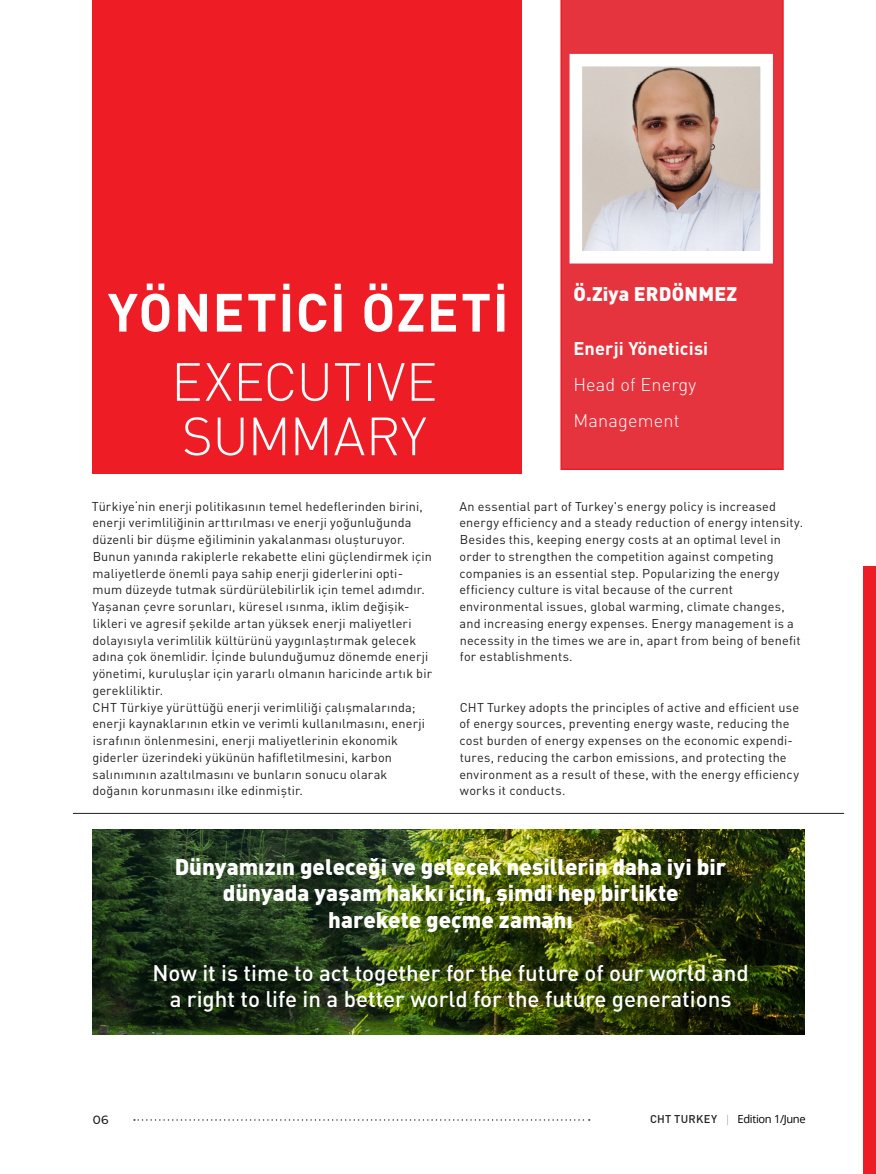
<style>
.page{position:relative;width:876px;height:1174px;background:#fff}
.page>*{position:absolute;margin:0;border:0;box-sizing:border-box;transform-origin:0 0}
.t1{font:300 52.95px "DIN Pro";letter-spacing:.005em;color:#fff}
.t2{font:700 52.95px "DIN Pro";letter-spacing:.025em;color:#fff}
.t3{font:900 22.35px "DIN Pro";color:#fff}
.t4{font:500 22.35px/26.5px "DIN Pro";color:#fff;text-align:center}
._9_11_5_light{font:900 19.5px "DIN Pro";letter-spacing:.01em;color:#fff}
._9_11_5_light-2{font:300 18.15px/36px "DIN Pro";letter-spacing:.01em;color:#fff}
._9_11_5_light-3{font:700 18.15px "DIN Pro";letter-spacing:.01em;color:#fff}
.t5{font:12.6px/16.8px "DIN Pro";letter-spacing:.015em;color:#231f20}
.t6{font:500 12px "Montserrat Alternates";color:#231f20}
.t7{font:11.1px "Open Sans";letter-spacing:-.03em;color:#000001}
.s1{font-family:"DIN Pro";font-weight:500;color:#231f20}
.s2{font-family:"Montserrat Alternates";font-weight:100;color:#231f20}
</style>
<div class="page">
<img style="left:93px;top:829px;width:711px;height:206px">
<hr style="left:73px;top:813px;width:771px;height:1px;background:#231f20">
<div style="left:93px;top:0;width:429px;height:473px;background:#ee1c25"></div>
<div style="left:560px;top:0;width:224px;height:470px;background:#e6343e"></div>
<img style="left:584px;top:68px;width:175px;height:181px">
<div style="left:570px;top:54px;width:203px;height:209px;border:13px solid #fff"></div>
<div style="left:864px;top:566px;width:12px;height:608px;background:#ee1c25"></div>
<svg style="left:134px;top:1119px;width:456px;height:1px"></svg>
<p class="t2" style="left:108px;top:276px;width:403px">YÖNETİCİ ÖZETİ</p>
<p class="t1" style="left:171px;top:346px;width:268px">EXECUTIVE</p>
<p class="t1" style="left:182px;top:400px;width:246px">SUMMARY</p>
<p class="_9_11_5_light" style="left:573px;top:280px;width:165px">Ö.Ziya ERDÖNMEZ</p>
<p class="_9_11_5_light-3" style="left:573px;top:336px;width:136px">Enerji Yöneticisi</p>
<p class="_9_11_5_light-2" style="left:573px;top:365px;width:125px">Head of Energy<br>Management</p>
<p class="t5" style="left:92px;top:497px;width:342px">Türkiye‘nin enerji politikasının temel hedeflerinden birini, enerji verimliliğinin arttırılması ve enerji yoğunluğunda düzenli bir düşme eğiliminin yakalanması oluşturuyor.<br>Bunun yanında rakiplerle rekabette elini güçlendirmek için maliyetlerde önemli paya sahip enerji giderlerini opti&shy;mum düzeyde tutmak sürdürülebilirlik için temel adımdır.<br>Yaşanan çevre sorunları, küresel ısınma, iklim değişik&shy;likleri ve agresif şekilde artan yüksek enerji maliyetleri dolayısıyla verimlilik kültürünü yaygınlaştırmak gelecek adına çok önemlidir. İçinde bulunduğumuz dönemde enerji yönetimi, kuruluşlar için yararlı olmanın haricinde artık bir gerekliliktir.</p>
<p class="t5" style="left:92px;top:698px;width:334px">CHT Türkiye yürüttüğü enerji verimliliği çalışmalarında; enerji kaynaklarının etkin ve verimli kullanılmasını, enerji israfının önlenmesini, enerji maliyetlerinin ekonomik</p>
<p class="t5" style="left:92px;top:748px;width:301px">giderler üzerindeki yükünün hafifletilmesini, karbon salınımının azaltılmasını ve bunların sonucu olarak doğanın korunmasını ilke edinmiştir.</p>
<p class="t5" style="left:459px;top:497px;width:345px">An essential part of Turkey's energy policy is increased energy efficiency and a steady reduction of energy intensity.<br>Besides this, keeping energy costs at an optimal level in order to strengthen the competition against competing</p>
<p class="t5" style="left:459px;top:564px;width:322px">companies is an essential step. Popularizing the energy</p>
<p class="t5" style="left:459px;top:581px;width:275px">efficiency culture is vital because of the current</p>
<p class="t5" style="left:459px;top:597px;width:343px">environmental issues, global warming, climate changes, and increasing energy expenses. Energy management is a necessity in the times we are in, apart from being of benefit for establishments.</p>
<p class="t5" style="left:459px;top:698px;width:341px">CHT Turkey adopts the principles of active and efficient use of energy sources, preventing energy waste, reducing the cost burden of energy expenses on the economic expendi&shy;tures, reducing the carbon emissions, and protecting the environment as a result of these, with the energy efficiency works it conducts.</p>
<p class="t3" style="left:175px;top:851px;width:553px">Dünyamızın geleceği ve gelecek nesillerin daha iyi bir</p>
<p class="t3" style="left:223px;top:878px;width:457px">dünyada yaşam hakkı için, şimdi hep birlikte</p>
<p class="t3" style="left:328px;top:904px;width:246px">harekete geçme zamanı</p>
<p class="t4" style="left:152px;top:958px;width:598px">Now it is time to act together for the future of our world and a right to life in a better world for the future generations</p>
<p class="t6" style="left:93px;top:1111px;width:17px">06</p>
<p class="t7" style="left:650px;top:1111px;width:157px"><span class="s1">CHT TURKEY</span> <span class="s2">|</span> Edition 1/June</p>
</div>
